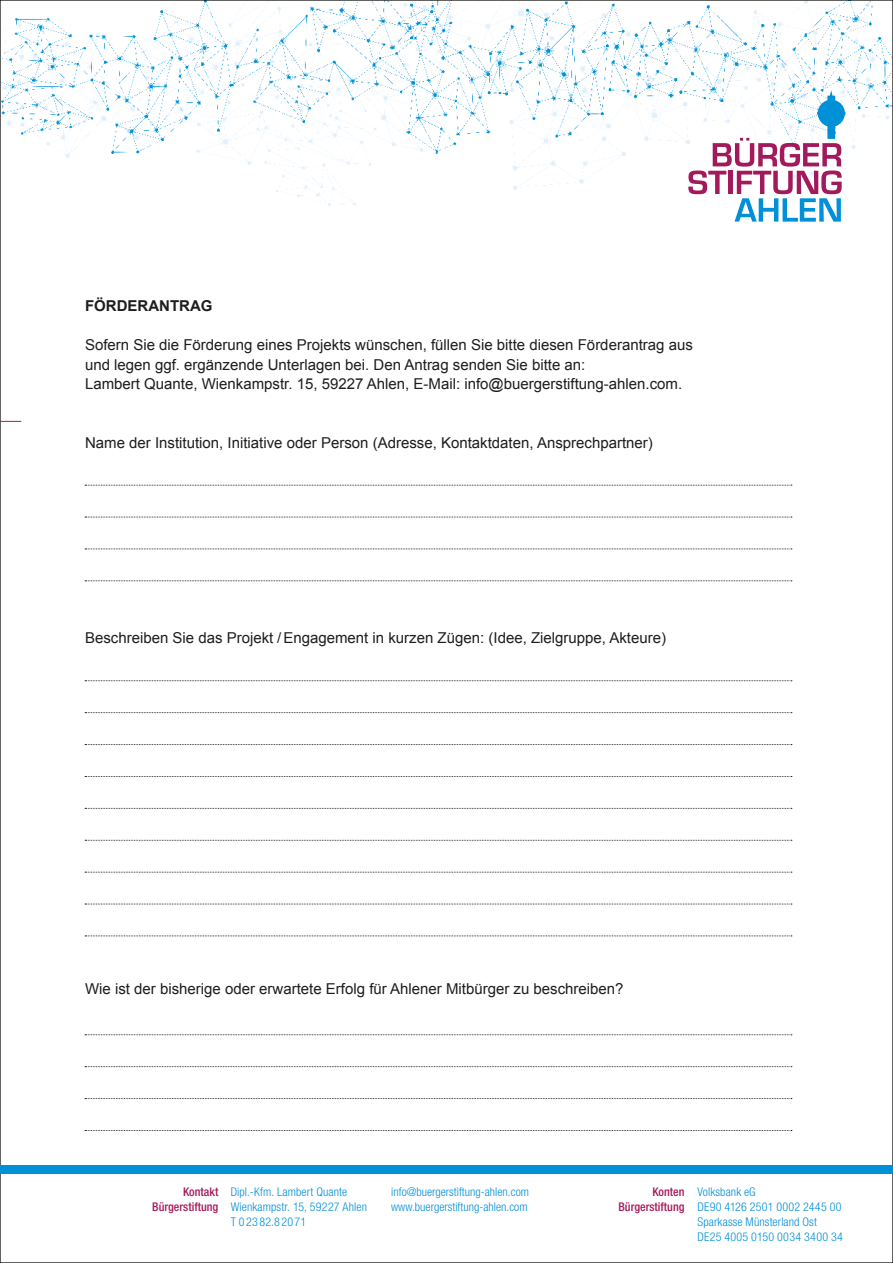
<style>
.page{position:relative;width:893px;height:1263px;background:#fff}
.page>*{position:absolute;margin:0;border:0;box-sizing:border-box;transform-origin:0 0}
.t1{font:15px/19.5px "Arial";color:#1d1d1b}
.t2{font:700 15px "Arial";color:#1d1d1b}
.t3{font:300 condensed 12px/15px "Helvetica Neue";letter-spacing:.005em;color:#0090d7}
.t4{font:500 condensed 12px/15px "Helvetica Neue";color:#a31a5c;text-align:right}
</style>
<div class="page">
<img style="left:1px;top:0;width:892px;height:222px">
<svg style="left:0;top:421px;width:21px;height:1px"></svg>
<div style="left:0;top:1165px;width:893px;height:9px;background:#0090d7"></div>
<svg style="left:688px;top:90px;width:157px;height:132px"></svg>
<svg style="left:85px;top:485px;width:707px;height:1px"></svg>
<svg style="left:85px;top:680px;width:707px;height:1px"></svg>
<svg style="left:85px;top:1034px;width:707px;height:1px"></svg>
<svg style="left:85px;top:872px;width:707px;height:1px"></svg>
<svg style="left:85px;top:776px;width:707px;height:1px"></svg>
<svg style="left:85px;top:1130px;width:707px;height:1px"></svg>
<svg style="left:85px;top:517px;width:707px;height:1px"></svg>
<svg style="left:85px;top:712px;width:707px;height:1px"></svg>
<svg style="left:85px;top:1066px;width:707px;height:1px"></svg>
<svg style="left:85px;top:904px;width:707px;height:1px"></svg>
<svg style="left:85px;top:808px;width:707px;height:1px"></svg>
<svg style="left:85px;top:549px;width:707px;height:1px"></svg>
<svg style="left:85px;top:744px;width:707px;height:1px"></svg>
<svg style="left:85px;top:1098px;width:707px;height:1px"></svg>
<svg style="left:85px;top:935px;width:707px;height:1px"></svg>
<svg style="left:85px;top:840px;width:707px;height:1px"></svg>
<svg style="left:85px;top:580px;width:707px;height:1px"></svg>
<p class="t2" style="left:85px;top:296px;width:129px">FÖRDERANTRAG</p>
<p class="t1" style="left:85px;top:335px;width:609px">Sofern Sie die Förderung eines Projekts wünschen, füllen Sie bitte diesen Förderantrag aus und legen ggf. ergänzende Unterlagen bei. Den Antrag senden Sie bitte an:<br>Lambert Quante, Wienkampstr. 15, 59227 Ahlen, E-Mail: info@buergerstiftung-ahlen.com.</p>
<p class="t1" style="left:85px;top:433px;width:569px">Name der Institution, Initiative oder Person (Adresse, Kontaktdaten, Ansprechpartner)</p>
<p class="t1" style="left:85px;top:628px;width:583px">Beschreiben Sie das Projekt / Engagement in kurzen Zügen: (Idee, Zielgruppe, Akteure)</p>
<p class="t1" style="left:85px;top:979px;width:540px">Wie ist der bisherige oder erwartete Erfolg für Ahlener Mitbürger zu beschreiben?</p>
<p class="t4" style="left:152px;top:1184px;width:68px">Kontakt<br>Bürgerstiftung</p>
<p class="t3" style="left:231px;top:1184px;width:138px">Dipl.-Kfm. Lambert Quante<br>Wienkampstr. 15, 59227 Ahlen<br>T 02382.82071</p>
<p class="t3" style="left:391px;top:1184px;width:139px">info@buergerstiftung-ahlen.com www.buergerstiftung-ahlen.com</p>
<p class="t4" style="left:618px;top:1184px;width:68px">Konten<br>Bürgerstiftung</p>
<p class="t3" style="left:697px;top:1184px;width:147px">Volksbank eG<br>DE90 4126 2501 0002 2445 00<br>Sparkasse Münsterland Ost<br>DE25 4005 0150 0034 3400 34</p>
</div>
